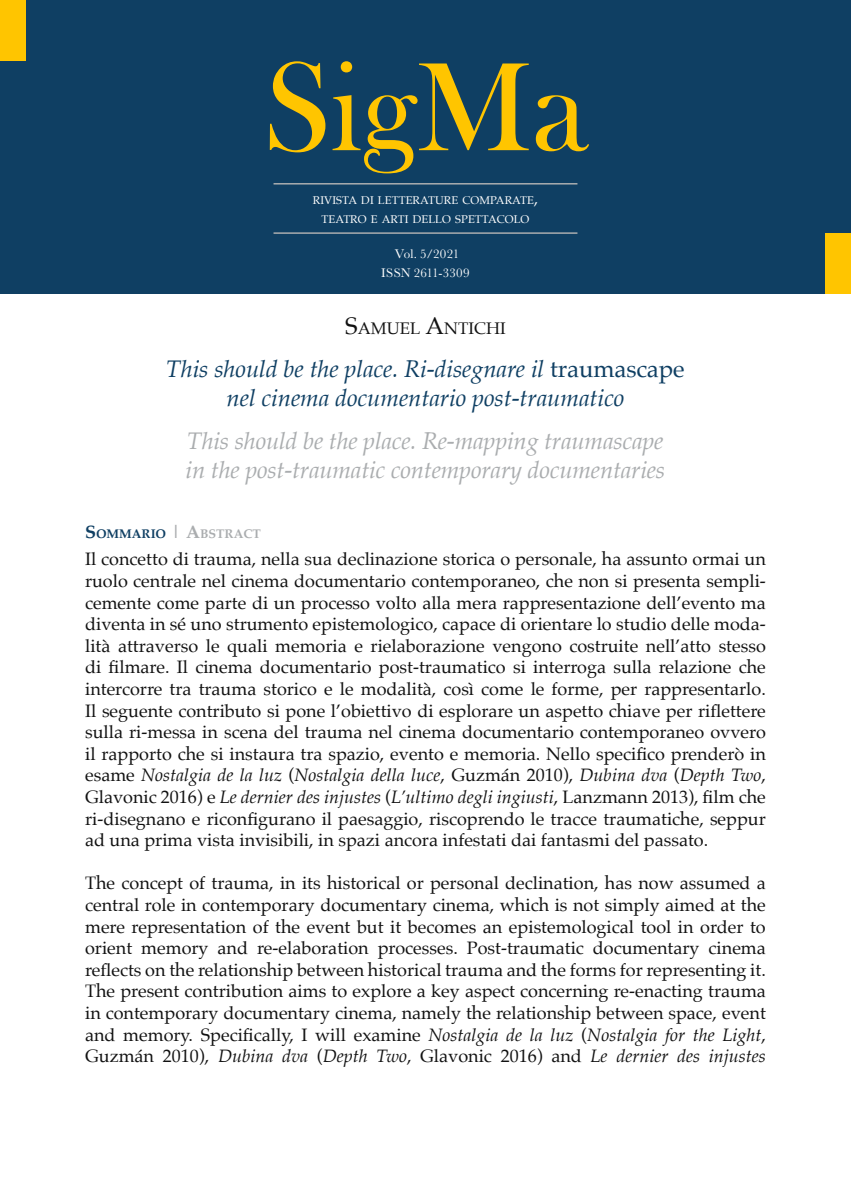
<style>
.page{position:relative;width:851px;height:1191px;background:#fff}
.page>*{position:absolute;margin:0;border:0;box-sizing:border-box;transform-origin:0 0}
.t1{font:130px "Bask Old Face";color:#ffc500}
.t2{font:italic 24px/28.8px "Palatino";letter-spacing:-.01em;color:#aaadaf}
.t3{font:italic 24px/28.8px "Palatino";letter-spacing:-.005em;color:#0f3f63;text-align:center}
.t4{font:18px/21.6px "Palatino";color:#121212;text-align:justify}
.t5{font:16.8px "Palatino";color:#121212}
.t6{font:13px/19.6px "Baskerville";letter-spacing:.01em;color:#fff;text-align:center}
.t7{font:700 12.6px "Palatino";color:#0f3f63}
.t8{font:11.2px/19.2px "Palatino";letter-spacing:.005em;color:#fff;text-align:center}
.s1{font-size:16px}
.s2{font-size:24px}
.s3{font-style:normal}
.s4{font-size:18px}
.s5{font-size:18px;color:#aaadaf}
.s6{color:#aaadaf}
.s7{font-style:italic}
</style>
<div class="page">
<div style="left:0;top:0;width:850px;height:293px;background:#0f3f63"></div>
<div style="left:0;top:0;width:26px;height:61px;background:#ffc500"></div>
<div style="left:825px;top:233px;width:25px;height:60px;background:#ffc500"></div>
<hr style="left:273px;top:183px;width:304px;height:1px;background:#aaadaf">
<hr style="left:273px;top:232px;width:304px;height:2px;background:#aaadaf">
<h1 class="t1" style="left:263px;top:36px;width:325px">SigMa</h1>
<p class="t8" style="left:313px;top:190px;width:227px">RIVISTA DI LETTERATURE COMPARATE<span class="s1">,<br></span>TEATRO E ARTI DELLO SPETTACOLO</p>
<p class="t6" style="left:381px;top:244px;width:90px">Vol. 5/2021<br>ISSN 2611-3309</p>
<p class="t5" style="left:345px;top:315px;width:162px"><span class="s2">S</span>AMUEL <span class="s2">A</span>NTICHI</p>
<h2 class="t3" style="left:166px;top:354px;width:519px">This should be the place. Ri-disegnare il <span class="s3">traumascape </span>nel cinema documentario post-traumatico</h2>
<h2 class="t2" style="left:186px;top:426px;width:481px">This should be the place. Re-mapping traumascape in the post-traumatic contemporary documentaries</h2>
<p class="t7" style="left:85px;top:523px;width:177px"><span class="s4">S</span>OMMARIO <span class="s5">| A</span><span class="s6">BSTRACT</span></p>
<p class="t4" style="left:85px;top:548px;width:682px">Il concetto di trauma, nella sua declinazione storica o personale, ha assunto ormai un ruolo centrale nel cinema documentario contemporaneo, che non si presenta sempli&shy;cemente come parte di un processo volto alla mera rappresentazione dell’evento ma diventa in sé uno strumento epistemologico, capace di orientare lo studio delle moda&shy;lità attraverso le quali memoria e rielaborazione vengono costruite nell’atto stesso di filmare. Il cinema documentario post-traumatico si interroga sulla relazione che intercorre tra trauma storico e le modalità, così come le forme, per rappresentarlo.<br>Il seguente contributo si pone l’obiettivo di esplorare un aspetto chiave per riflettere sulla ri-messa in scena del trauma nel cinema documentario contemporaneo ovvero il rapporto che si instaura tra spazio, evento e memoria. Nello specifico prenderò in esame <span class="s7">Nostalgia de la luz</span> (<span class="s7">Nostalgia della luce</span>, Guzmán 2010), <span class="s7">Dubina dva</span> (<span class="s7">Depth Two</span>, Glavonic 2016) e <span class="s7">Le dernier des injustes</span> (<span class="s7">L’ultimo degli ingiusti</span>, Lanzmann 2013), film che ri-disegnano e riconfigurano il paesaggio, riscoprendo le tracce traumatiche, seppur ad una prima vista invisibili, in spazi ancora infestati dai fantasmi del passato.</p>
<p class="t4" style="left:85px;top:872px;width:682px">The concept of trauma, in its historical or personal declination, has now assumed a central role in contemporary documentary cinema, which is not simply aimed at the mere representation of the event but it becomes an epistemological tool in order to orient memory and re-elaboration processes. Post-traumatic documentary cinema reflects on the relationship between historical trauma and the forms for representing it.<br>The present contribution aims to explore a key aspect concerning re-enacting trauma in contemporary documentary cinema, namely the relationship between space, event and memory. Specifically, I will examine <span class="s7">Nostalgia de la luz</span> (<span class="s7">Nostalgia for the Light</span>, Guzmán 2010), <span class="s7">Dubina dva</span> (<span class="s7">Depth Two</span>, Glavonic 2016) and <span class="s7">Le dernier des injustes</span></p>
</div>
